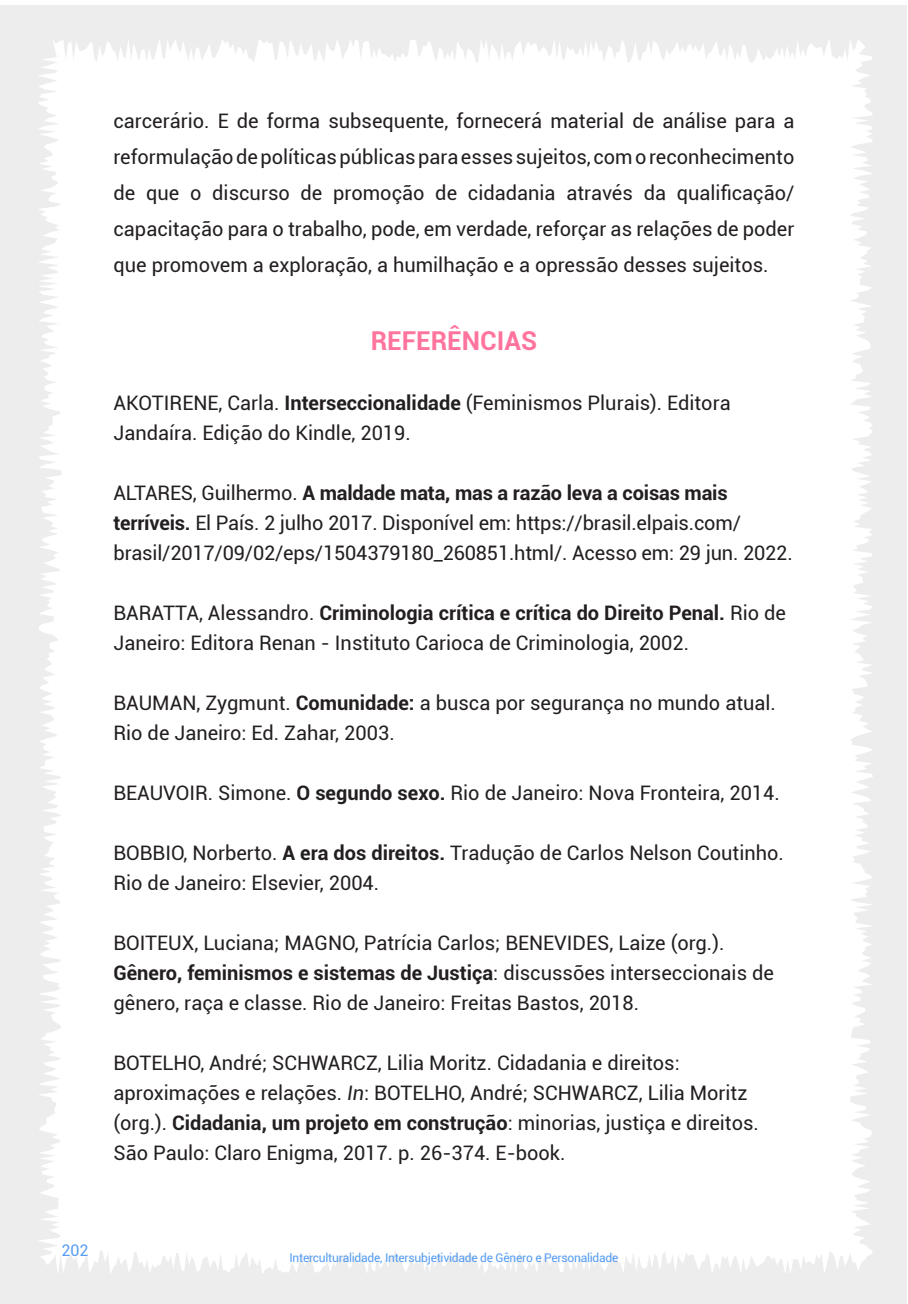
<style>
.page{position:relative;width:908px;height:1304px;background:#fff}
.page>*{position:absolute;margin:0;border:0;box-sizing:border-box;transform-origin:0 0}
.titulo_referencia{font:700 26px "Roboto";color:#ff749d}
.referencia{font:20px/30px "Roboto";color:#231f20}
.texto{font:20px/36px "Roboto";color:#231f20;text-align:justify}
.t1{font:16px "Roboto";color:#559df2}
.t2{font:12px "Roboto";letter-spacing:-.02em;color:#559df2}
.s1{font-weight:700}
.s2{font-style:italic}
</style>
<div class="page">
<p class="texto" style="left:113px;top:103px;width:682px">carcerário. E de forma subsequente, fornecerá material de análise para a reformulação de políticas públicas para esses sujeitos, com o reconhecimento de que o discurso de promoção de cidadania através da qualificação/ capacitação para o trabalho, pode, em verdade, reforçar as relações de poder que promovem a exploração, a humilhação e a opressão desses sujeitos.</p>
<p class="titulo_referencia" style="left:370px;top:322px;width:168px">REFERÊNCIAS</p>
<p class="referencia" style="left:113px;top:387px;width:618px">AKOTIRENE, Carla. <span class="s1">Interseccionalidade</span> (Feminismos Plurais). Editora<br>Jandaíra. Edição do Kindle, 2019.</p>
<p class="referencia" style="left:113px;top:477px;width:680px">ALTARES, Guilhermo. <span class="s1">A maldade mata, mas a razão leva a coisas mais terríveis.</span> El País. 2 julho 2017. Disponível em: https://brasil.elpais.com/ brasil/2017/09/02/eps/1504379180_260851.html/. Acesso em: 29 jun. 2022.</p>
<p class="referencia" style="left:113px;top:597px;width:673px">BARATTA, Alessandro. <span class="s1">Criminologia crítica e crítica do Direito Penal.</span> Rio de<br>Janeiro: Editora Renan - Instituto Carioca de Criminologia, 2002.</p>
<p class="referencia" style="left:113px;top:687px;width:663px">BAUMAN, Zygmunt. <span class="s1">Comunidade:</span> a busca por segurança no mundo atual.<br>Rio de Janeiro: Ed. Zahar, 2003.</p>
<p class="referencia" style="left:113px;top:777px;width:667px">BEAUVOIR. Simone. <span class="s1">O segundo sexo.</span> Rio de Janeiro: Nova Fronteira, 2014.</p>
<p class="referencia" style="left:113px;top:837px;width:671px">BOBBIO, Norberto. <span class="s1">A era dos direitos.</span> Tradução de Carlos Nelson Coutinho.<br>Rio de Janeiro: Elsevier, 2004.</p>
<p class="referencia" style="left:113px;top:927px;width:661px">BOITEUX, Luciana; MAGNO, Patrícia Carlos; BENEVIDES, Laize (org.).<br><span class="s1">Gênero, feminismos e sistemas de Justiça</span>: discussões interseccionais de gênero, raça e classe. Rio de Janeiro: Freitas Bastos, 2018.</p>
<p class="referencia" style="left:113px;top:1047px;width:646px">BOTELHO, André; SCHWARCZ, Lilia Moritz. Cidadania e direitos: aproximações e relações. <span class="s2">In</span>: BOTELHO, André; SCHWARCZ, Lilia Moritz (org.). <span class="s1">Cidadania, um projeto em construção</span>: minorias, justiça e direitos.<br>São Paulo: Claro Enigma, 2017. p. 26-374. E-book.</p>
<p class="t1" style="left:61px;top:1239px;width:29px">202</p>
<p class="t2" style="left:289px;top:1249px;width:330px">Interculturalidade, Intersubjetividade de Gênero e Personalidade</p>
</div>
